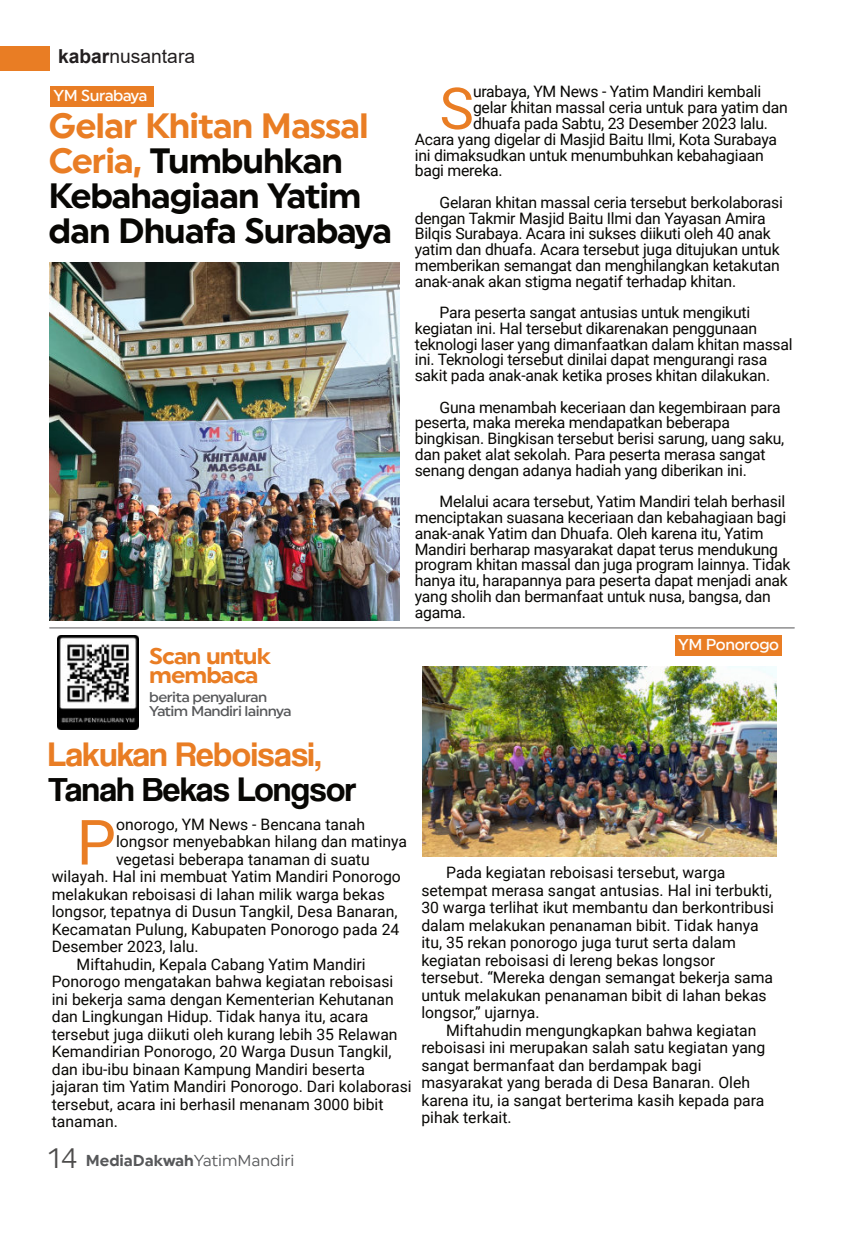
<style>
.page{position:relative;width:844px;height:1241px;background:#fff}
.page>*{position:absolute;margin:0;border:0;box-sizing:border-box;transform-origin:0 0}
.t1{font:62.48px "Roboto";color:#e97d24}
.t2{font:57.75px "Roboto";color:#e97d24}
.t3{font:35px/35px "Uniform Regular 2";letter-spacing:-.03em;color:#080704}
.t4{font:35px "Coolvetica Rg";color:#e97d24}
.t5{font:35px "Coolvetica Rg";color:#080704}
.t6{font:22.57px/18.9px "Uniform Regular 2";letter-spacing:-.04em;color:#e97d24;scale:1.06 1}
.t7{font:19.25px "Arial";color:#231f20}
.t8{font:15.75px/15.8px "Roboto";letter-spacing:-.015em;color:#080704}
.t9{font:15.75px "Uniform Regular 3";color:#57585a}
.t10{font:15.75px "Uniform Regular 4";letter-spacing:-.025em;color:#fff}
.t11{font:14px/14px "Uniform Regular 4";letter-spacing:-.04em;color:#57585a;scale:1.06 1}
.s1{font-weight:700}
.s2{color:#e97d24}
.s3{font-size:28px;color:#4d4c4b}
.s4{font-family:"Uniform Regular 2"}
</style>
<div class="page">
<div style="left:0;top:46px;width:50px;height:25px;background:#e97d24"></div>
<img style="left:50px;top:262px;width:349px;height:358px">
<img style="left:422px;top:666px;width:354px;height:190px">
<div style="left:674px;top:635px;width:106px;height:20px;background:#e97d24"></div>
<div style="left:50px;top:86px;width:103px;height:20px;background:#e97d24"></div>
<hr style="left:50px;top:627px;width:744px;height:1px;background:#57585a">
<img style="left:58px;top:636px;width:80px;height:93px">
<p class="t7" style="left:58px;top:49px;width:138px"><span class="s1">kabar</span>nusantara</p>
<p class="t10" style="left:54px;top:88px;width:95px">YM Surabaya</p>
<h3 class="t3" style="left:48px;top:110px;width:345px"><span class="s2">Gelar Khitan Massal<br>Ceria,</span> Tumbuhkan<br>Kebahagiaan Yatim dan Dhuafa Surabaya</h3>
<h3 class="t6" style="left:149px;top:647px;width:116px">Scan untuk membaca</h3>
<p class="t11" style="left:149px;top:690px;width:136px">berita penyaluran<br>Yatim Mandiri lainnya</p>
<h3 class="t4" style="left:48px;top:738px;width:274px">Lakukan Reboisasi,</h3>
<h3 class="t5" style="left:48px;top:773px;width:309px">Tanah Bekas Longsor</h3>
<h2 class="t2" style="left:439px;top:86px;width:36px">S</h2>
<p class="t8" style="left:473px;top:86px;width:289px">urabaya, YM News - Yatim Mandiri kembali</p>
<p class="t8" style="left:473px;top:101px;width:316px">gelar khitan massal ceria untuk para yatim dan</p>
<p class="t8" style="left:473px;top:117px;width:296px">dhuafa pada Sabtu, 23 Desember 2023 lalu.</p>
<p class="t8" style="left:414px;top:133px;width:363px">Acara yang digelar di Masjid Baitu Ilmi, Kota Surabaya</p>
<p class="t8" style="left:414px;top:149px;width:350px">ini dimaksudkan untuk menumbuhkan kebahagiaan</p>
<p class="t8" style="left:414px;top:164px;width:89px">bagi mereka.</p>
<p class="t8" style="left:414px;top:196px;width:369px;text-indent:25px">Gelaran khitan massal ceria tersebut berkolaborasi dengan Takmir Masjid Baitu Ilmi dan Yayasan Amira Bilqis Surabaya. Acara ini sukses diikuti oleh 40 anak yatim dan dhuafa. Acara tersebut juga ditujukan untuk memberikan semangat dan menghilangkan ketakutan anak-anak akan stigma negatif terhadap khitan.</p>
<p class="t8" style="left:414px;top:306px;width:379px;text-indent:25px">Para peserta sangat antusias untuk mengikuti kegiatan ini. Hal tersebut dikarenakan penggunaan teknologi laser yang dimanfaatkan dalam khitan massal ini. Teknologi tersebut dinilai dapat mengurangi rasa sakit pada anak-anak ketika proses khitan dilakukan.</p>
<p class="t8" style="left:414px;top:401px;width:371px;text-indent:25px">Guna menambah keceriaan dan kegembiraan para peserta, maka mereka mendapatkan beberapa bingkisan. Bingkisan tersebut berisi sarung, uang saku, dan paket alat sekolah. Para peserta merasa sangat senang dengan adanya hadiah yang diberikan ini.</p>
<p class="t8" style="left:414px;top:495px;width:377px;text-indent:25px">Melalui acara tersebut, Yatim Mandiri telah berhasil menciptakan suasana keceriaan dan kebahagiaan bagi anak-anak Yatim dan Dhuafa. Oleh karena itu, Yatim Mandiri berharap masyarakat dapat terus mendukung program khitan massal dan juga program lainnya. Tidak hanya itu, harapannya para peserta dapat menjadi anak yang sholih dan bermanfaat untuk nusa, bangsa, dan agama.</p>
<p class="t10" style="left:678px;top:637px;width:102px">YM Ponorogo</p>
<h1 class="t1" style="left:77px;top:817px;width:41px">P</h1>
<p class="t8" style="left:116px;top:817px;width:250px">onorogo, YM News - Bencana tanah</p>
<p class="t8" style="left:116px;top:835px;width:292px">longsor menyebabkan hilang dan matinya</p>
<p class="t8" style="left:116px;top:852px;width:255px">vegetasi beberapa tanaman di suatu</p>
<p class="t8" style="left:52px;top:870px;width:350px">wilayah. Hal ini membuat Yatim Mandiri Ponorogo</p>
<p class="t8" style="left:52px;top:887px;width:334px">melakukan reboisasi di lahan milik warga bekas</p>
<p class="t8" style="left:52px;top:905px;width:347px">longsor, tepatnya di Dusun Tangkil, Desa Banaran,</p>
<p class="t8" style="left:52px;top:922px;width:349px">Kecamatan Pulung, Kabupaten Ponorogo pada 24</p>
<p class="t8" style="left:52px;top:940px;width:148px">Desember 2023, lalu.</p>
<p class="t8" style="left:77px;top:957px;width:290px">Miftahudin, Kepala Cabang Yatim Mandiri</p>
<p class="t8" style="left:52px;top:975px;width:343px">Ponorogo mengatakan bahwa kegiatan reboisasi</p>
<p class="t8" style="left:52px;top:992px;width:343px">ini bekerja sama dengan Kementerian Kehutanan</p>
<p class="t8" style="left:52px;top:1010px;width:318px">dan Lingkungan Hidup. Tidak hanya itu, acara</p>
<p class="t8" style="left:52px;top:1027px;width:347px">tersebut juga diikuti oleh kurang lebih 35 Relawan</p>
<p class="t8" style="left:52px;top:1045px;width:341px">Kemandirian Ponorogo, 20 Warga Dusun Tangkil,</p>
<p class="t8" style="left:52px;top:1062px;width:315px">dan ibu-ibu binaan Kampung Mandiri beserta</p>
<p class="t8" style="left:52px;top:1080px;width:361px">jajaran tim Yatim Mandiri Ponorogo. Dari kolaborasi</p>
<p class="t8" style="left:52px;top:1097px;width:333px">tersebut, acara ini berhasil menanam 3000 bibit</p>
<p class="t8" style="left:52px;top:1115px;width:68px">tanaman.</p>
<p class="t9" style="left:48px;top:1153px;width:247px"><span class="s3">14</span> <span class="s4">MediaDakwah</span>YatimMandiri</p>
<p class="t8" style="left:421px;top:865px;width:354px;line-height:17.5px;text-indent:25px">Pada kegiatan reboisasi tersebut, warga setempat merasa sangat antusias. Hal ini terbukti, 30 warga terlihat ikut membantu dan berkontribusi dalam melakukan penanaman bibit. Tidak hanya itu, 35 rekan ponorogo juga turut serta dalam kegiatan reboisasi di lereng bekas longsor tersebut. “Mereka dengan semangat bekerja sama untuk melakukan penanaman bibit di lahan bekas longsor,” ujarnya.</p>
<p class="t8" style="left:421px;top:1022px;width:345px;line-height:17.5px;text-indent:25px">Miftahudin mengungkapkan bahwa kegiatan reboisasi ini merupakan salah satu kegiatan yang sangat bermanfaat dan berdampak bagi masyarakat yang berada di Desa Banaran. Oleh karena itu, ia sangat berterima kasih kepada para pihak terkait.</p>
</div>
